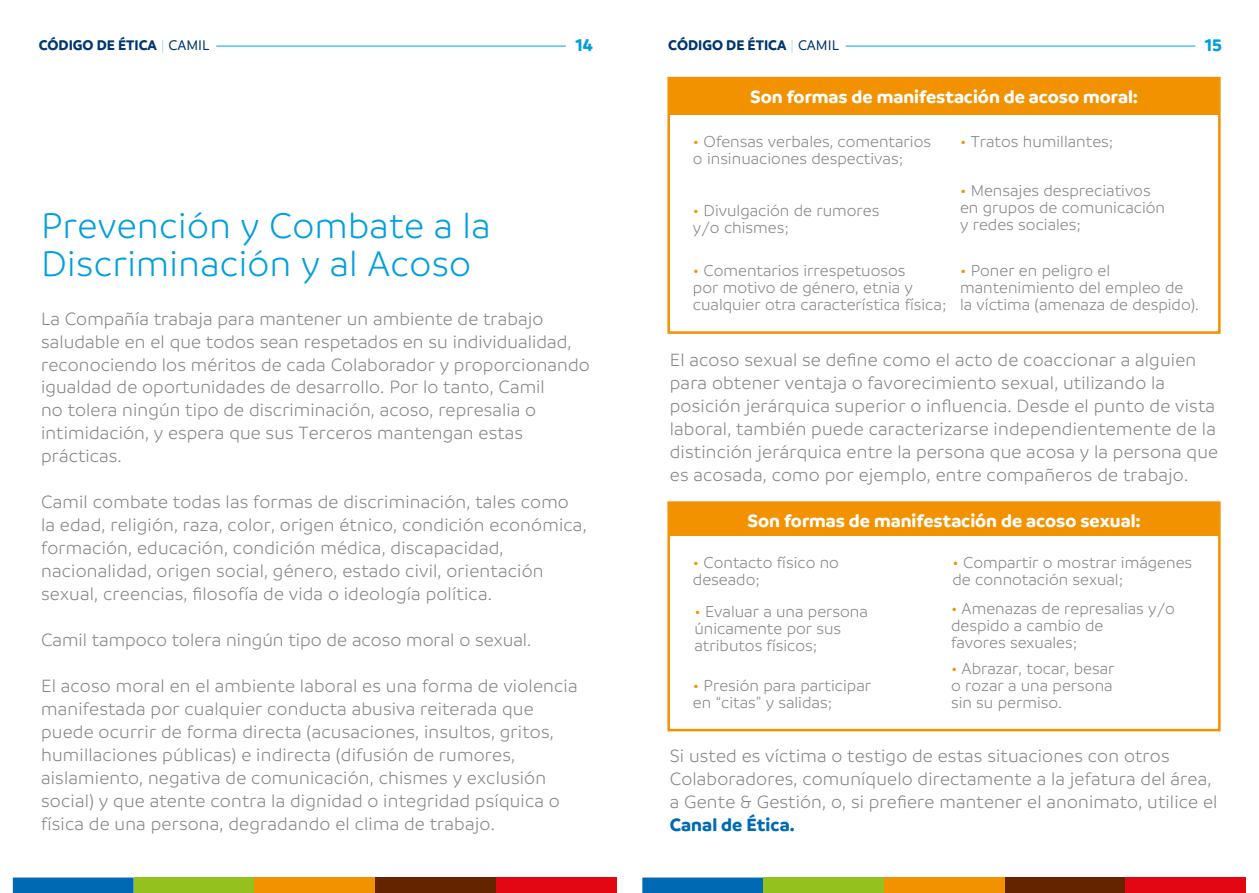
<style>
.page{position:relative;width:1259px;height:893px;background:#fff}
.page>*{position:absolute;margin:0;border:0;box-sizing:border-box;transform-origin:0 0}
.t1{font:300 38.25px/38.2px "Branding SF";letter-spacing:.01em;color:#009fdd}
.t2{font:300 19.2px/23px "Branding SF";letter-spacing:.01em;color:#858586}
.t3{font:700 19.2px "Branding SF";color:#fff}
.t4{font:700 19.2px "Branding SF";letter-spacing:.005em;color:#0069b4}
.t5{font:700 18px "Branding SF";color:#009fdd}
.t6{font:300 16.95px/17px "Branding SF";color:#858586}
.t7{font:700 15px "Branding SF";color:#003770}
.s1{font-weight:100;color:#009fdd}
.s2{font-weight:500}
.s3{color:#f39200}
</style>
<div class="page">
<div style="left:13px;top:877px;width:121px;height:16px;background:#0069b4"></div>
<div style="left:134px;top:877px;width:120px;height:16px;background:#95c11f"></div>
<div style="left:254px;top:877px;width:121px;height:16px;background:#f39200"></div>
<div style="left:375px;top:877px;width:121px;height:16px;background:#652400"></div>
<div style="left:496px;top:877px;width:120px;height:16px;background:#e30613"></div>
<hr style="left:216px;top:46px;width:350px;height:1px;background:#00a1e0">
<hr style="left:845px;top:46px;width:350px;height:1px;background:#00a1e0">
<div style="left:642px;top:877px;width:121px;height:16px;background:#0069b4"></div>
<div style="left:763px;top:877px;width:121px;height:16px;background:#95c11f"></div>
<div style="left:884px;top:877px;width:120px;height:16px;background:#f39200"></div>
<div style="left:1004px;top:877px;width:121px;height:16px;background:#652400"></div>
<div style="left:1125px;top:877px;width:121px;height:16px;background:#e30613"></div>
<div style="left:667px;top:77px;width:553px;height:257px;border:3px solid #f39200"></div>
<div style="left:668px;top:78px;width:551px;height:37px;background:#f39200"></div>
<div style="left:667px;top:501px;width:553px;height:230px;border:3px solid #f39200"></div>
<div style="left:668px;top:503px;width:551px;height:32px;background:#f39200"></div>
<p class="t7" style="left:39px;top:37px;width:172px">CÓDIGO DE ÉTICA <span class="s1">|</span> <span class="s2">CAMIL</span></p>
<p class="t5" style="left:575px;top:35px;width:19px">14</p>
<h1 class="t1" style="left:41px;top:207px;width:451px">Prevención y Combate a la<br>Discriminación y al Acoso</h1>
<p class="t2" style="left:41px;top:307px;width:550px">La Compañía trabaja para mantener un ambiente de trabajo saludable en el que todos sean respetados en su individualidad, reconociendo los méritos de cada Colaborador y proporcionando igualdad de oportunidades de desarrollo. Por lo tanto, Camil<br>no tolera ningún tipo de discriminación, acoso, represalia o intimidación, y espera que sus Terceros mantengan estas prácticas.</p>
<p class="t2" style="left:41px;top:491px;width:547px">Camil combate todas las formas de discriminación, tales como la edad, religión, raza, color, origen étnico, condición económica, formación, educación, condición médica, discapacidad, nacionalidad, origen social, género, estado civil, orientación sexual, creencias, filosofía de vida o ideología política.</p>
<p class="t2" style="left:41px;top:629px;width:492px">Camil tampoco tolera ningún tipo de acoso moral o sexual.</p>
<p class="t2" style="left:41px;top:674px;width:538px">El acoso moral en el ambiente laboral es una forma de violencia manifestada por cualquier conducta abusiva reiterada que puede ocurrir de forma directa (acusaciones, insultos, gritos, humillaciones públicas) e indirecta (difusión de rumores, aislamiento, negativa de comunicación, chismes y exclusión social) y que atente contra la dignidad o integridad psíquica o física de una persona, degradando el clima de trabajo.</p>
<p class="t7" style="left:668px;top:37px;width:172px">CÓDIGO DE ÉTICA <span class="s1">|</span> <span class="s2">CAMIL</span></p>
<p class="t5" style="left:1204px;top:35px;width:19px">15</p>
<p class="t3" style="left:750px;top:85px;width:389px">Son formas de manifestación de acoso moral:</p>
<p class="t6" style="left:693px;top:133px;width:240px"><span class="s3">•</span> Ofensas verbales, comentarios o insinuaciones despectivas;</p>
<p class="t6" style="left:960px;top:133px;width:155px"><span class="s3">•</span> Tratos humillantes;</p>
<p class="t6" style="left:693px;top:202px;width:188px"><span class="s3">•</span> Divulgación de rumores y/o chismes;</p>
<p class="t6" style="left:693px;top:262px;width:255px"><span class="s3">•</span> Comentarios irrespetuosos<br>por motivo de género, etnia y cualquier otra característica física;</p>
<p class="t6" style="left:960px;top:182px;width:207px"><span class="s3">•</span> Mensajes despreciativos en grupos de comunicación y redes sociales;</p>
<p class="t6" style="left:960px;top:262px;width:240px"><span class="s3">•</span> Poner en peligro el mantenimiento del empleo de la víctima (amenaza de despido).</p>
<p class="t2" style="left:670px;top:349px;width:550px">El acoso sexual se define como el acto de coaccionar a alguien para obtener ventaja o favorecimiento sexual, utilizando la posición jerárquica superior o influencia. Desde el punto de vista laboral, también puede caracterizarse independientemente de la distinción jerárquica entre la persona que acosa y la persona que es acosada, como por ejemplo, entre compañeros de trabajo.</p>
<p class="t3" style="left:747px;top:510px;width:395px">Son formas de manifestación de acoso sexual:</p>
<p class="t6" style="left:693px;top:554px;width:148px"><span class="s3">•</span> Contacto físico no deseado;</p>
<p class="t6" style="left:694px;top:603px;width:175px"><span class="s3">•</span> Evaluar a una persona únicamente por sus atributos físicos;</p>
<p class="t6" style="left:693px;top:677px;width:180px"><span class="s3">•</span> Presión para participar en “citas” y salidas;</p>
<p class="t6" style="left:952px;top:554px;width:241px"><span class="s3">•</span> Compartir o mostrar imágenes de connotación sexual;</p>
<p class="t6" style="left:951px;top:600px;width:225px"><span class="s3">•</span> Amenazas de represalias y/o despido a cambio de<br>favores sexuales;</p>
<p class="t6" style="left:951px;top:660px;width:165px;text-align:justify"><span class="s3">•</span> Abrazar, tocar, besar o rozar a una persona sin su permiso.</p>
<p class="t2" style="left:670px;top:745px;width:549px">Si usted es víctima o testigo de estas situaciones con otros<br>Colaboradores, comuníquelo directamente a la jefatura del área, a Gente &amp; Gestión, o, si prefiere mantener el anonimato, utilice el</p>
<p class="t4" style="left:670px;top:814px;width:127px">Canal de Ética.</p>
</div>
